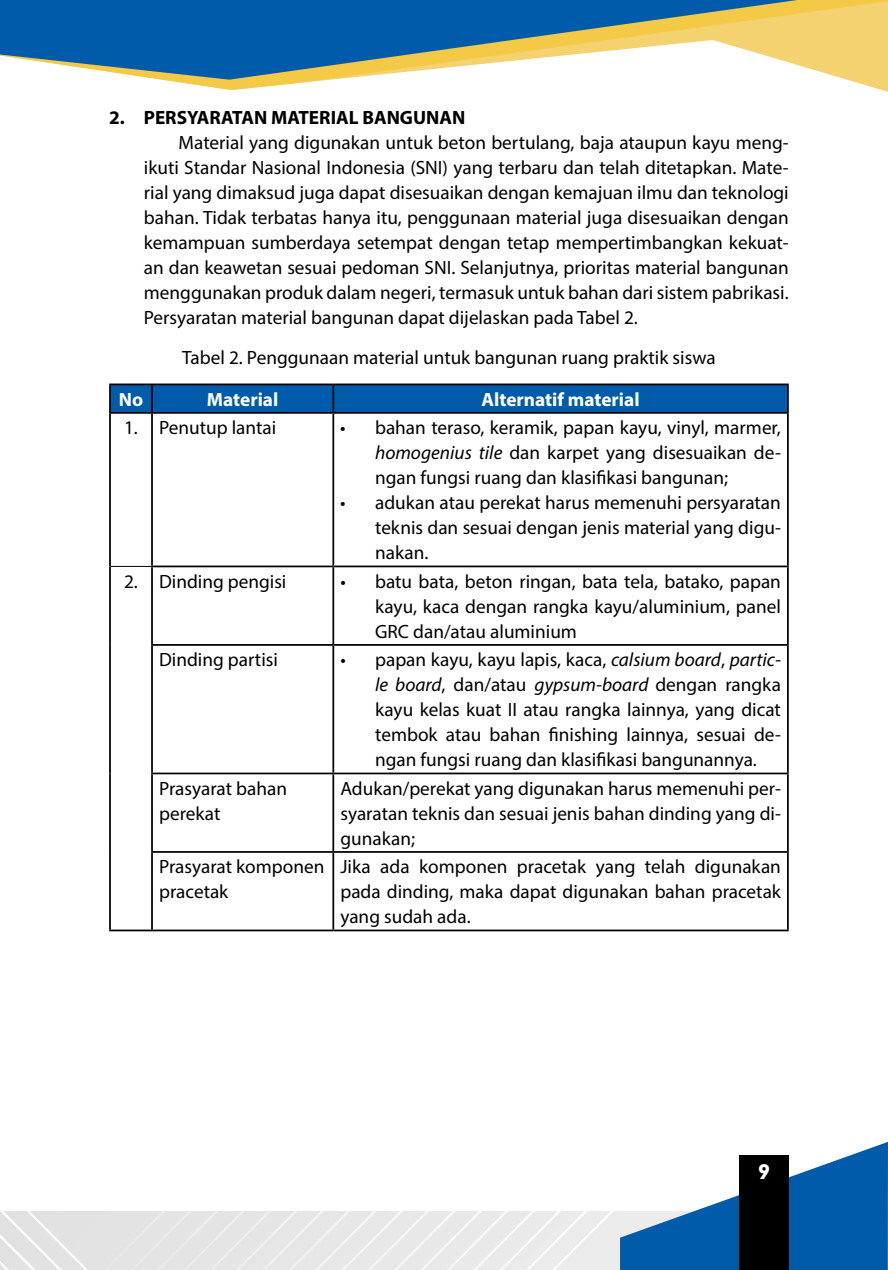
<style>
.page{position:relative;width:888px;height:1270px;background:#fff}
.page>*{position:absolute;margin:0;border:0;box-sizing:border-box;transform-origin:0 0}
.t1{font:19.25px/25px "Myriad Pro";color:#000;text-align:justify}
.t2{font:700 19.25px "Myriad Pro";color:#000}
.t3{font:700 19.25px "Myriad Pro";color:#fff}
.t4{font:900 19.25px "Geometrix";color:#fff}
.s1{font-style:italic}
</style>
<div class="page">
<img style="left:0;top:1211px;width:620px;height:59px">
<svg style="left:620px;top:1142px;width:268px;height:128px"></svg>
<svg style="left:165px;top:0;width:723px;height:90px"></svg>
<svg style="left:0;top:0;width:797px;height:80px;fill:#005cab"></svg>
<div style="left:739px;top:1156px;width:50px;height:114px;background:#000"></div>
<div style="left:111px;top:385px;width:676px;height:27px;background:#005cab"></div>
<svg style="left:111px;top:414px;width:676px;height:516px"></svg>
<hr style="left:109px;top:384px;width:43px;height:1px;background:#000">
<hr style="left:109px;top:385px;width:2px;height:27px;background:#000">
<hr style="left:152px;top:384px;width:181px;height:1px;background:#000">
<hr style="left:151px;top:385px;width:2px;height:27px;background:#000">
<hr style="left:333px;top:384px;width:456px;height:1px;background:#000">
<hr style="left:332px;top:385px;width:2px;height:27px;background:#000">
<hr style="left:787px;top:385px;width:2px;height:27px;background:#000">
<hr style="left:109px;top:412px;width:43px;height:2px;background:#000">
<hr style="left:109px;top:414px;width:2px;height:152px;background:#000">
<hr style="left:152px;top:412px;width:181px;height:2px;background:#000">
<hr style="left:151px;top:414px;width:2px;height:152px;background:#000">
<hr style="left:333px;top:412px;width:456px;height:2px;background:#000">
<hr style="left:332px;top:414px;width:2px;height:152px;background:#000">
<hr style="left:787px;top:414px;width:2px;height:152px;background:#000">
<hr style="left:109px;top:566px;width:2px;height:79px;background:#000">
<hr style="left:151px;top:566px;width:182px;height:1px;background:#000">
<hr style="left:151px;top:567px;width:2px;height:77px;background:#000">
<hr style="left:333px;top:566px;width:456px;height:1px;background:#000">
<hr style="left:332px;top:567px;width:2px;height:77px;background:#000">
<hr style="left:787px;top:567px;width:2px;height:77px;background:#000">
<hr style="left:109px;top:645px;width:2px;height:128px;background:#000">
<hr style="left:151px;top:644px;width:182px;height:2px;background:#000">
<hr style="left:151px;top:646px;width:2px;height:127px;background:#000">
<hr style="left:333px;top:644px;width:456px;height:2px;background:#000">
<hr style="left:332px;top:646px;width:2px;height:127px;background:#000">
<hr style="left:787px;top:646px;width:2px;height:127px;background:#000">
<hr style="left:109px;top:773px;width:2px;height:79px;background:#000">
<hr style="left:151px;top:773px;width:182px;height:1px;background:#000">
<hr style="left:151px;top:774px;width:2px;height:77px;background:#000">
<hr style="left:333px;top:773px;width:456px;height:1px;background:#000">
<hr style="left:332px;top:774px;width:2px;height:77px;background:#000">
<hr style="left:787px;top:774px;width:2px;height:77px;background:#000">
<hr style="left:109px;top:852px;width:2px;height:78px;background:#000">
<hr style="left:151px;top:851px;width:182px;height:2px;background:#000">
<hr style="left:151px;top:853px;width:2px;height:77px;background:#000">
<hr style="left:333px;top:851px;width:456px;height:2px;background:#000">
<hr style="left:332px;top:853px;width:2px;height:77px;background:#000">
<hr style="left:787px;top:853px;width:2px;height:77px;background:#000">
<hr style="left:109px;top:930px;width:43px;height:1px;background:#000">
<hr style="left:152px;top:930px;width:181px;height:1px;background:#000">
<hr style="left:333px;top:930px;width:456px;height:1px;background:#000">
<hr style="left:111px;top:566px;width:40px;height:1px;background:#000">
<p class="t2" style="left:109px;top:105px;width:358px">2. PERSYARATAN MATERIAL BANGUNAN</p>
<p class="t1" style="left:144px;top:129px;width:646px;text-indent:35px">Material yang digunakan untuk beton bertulang, baja ataupun kayu meng&shy;ikuti Standar Nasional Indonesia (SNI) yang terbaru dan telah ditetapkan. Mate&shy;rial yang dimaksud juga dapat disesuaikan dengan kemajuan ilmu dan teknologi bahan. Tidak terbatas hanya itu, penggunaan material juga disesuaikan dengan kemampuan sumberdaya setempat dengan tetap mempertimbangkan kekuat&shy;an dan keawetan sesuai pedoman SNI. Selanjutnya, prioritas material bangunan menggunakan produk dalam negeri, termasuk untuk bahan dari sistem pabrikasi.<br>Persyaratan material bangunan dapat dijelaskan pada Tabel 2.</p>
<p class="t1" style="left:182px;top:344px;width:535px">Tabel 2. Penggunaan material untuk bangunan ruang praktik siswa</p>
<p class="t3" style="left:119px;top:387px;width:26px">No</p>
<p class="t3" style="left:207px;top:387px;width:73px">Material</p>
<p class="t3" style="left:482px;top:387px;width:160px">Alternatif material</p>
<p class="t1" style="left:124px;top:415px;width:154px">1. Penutup lantai</p>
<p class="t1" style="left:375px;top:415px;width:407px;text-indent:-35px">• bahan teraso, keramik, papan kayu, vinyl, marmer, <span class="s1">homogenius tile</span> dan karpet yang disesuaikan de&shy;ngan fungsi ruang dan klasifikasi bangunan;</p>
<p class="t1" style="left:375px;top:490px;width:407px;text-indent:-35px">• adukan atau perekat harus memenuhi persyaratan teknis dan sesuai dengan jenis material yang digu&shy;nakan.</p>
<p class="t1" style="left:124px;top:569px;width:164px">2. Dinding pengisi</p>
<p class="t1" style="left:375px;top:569px;width:407px;text-indent:-35px">• batu bata, beton ringan, bata tela, batako, papan kayu, kaca dengan rangka kayu/aluminium, panel GRC dan/atau aluminium</p>
<p class="t1" style="left:159px;top:647px;width:120px">Dinding partisi</p>
<p class="t1" style="left:375px;top:647px;width:407px;text-indent:-35px">• papan kayu, kayu lapis, kaca, <span class="s1">calsium board</span>, <span class="s1">partic&shy;le board</span>, dan/atau <span class="s1">gypsum-board</span> dengan rangka kayu kelas kuat II atau rangka lainnya, yang dicat tembok atau bahan finishing lainnya, sesuai de&shy;ngan fungsi ruang dan klasifikasi bangunannya.</p>
<p class="t1" style="left:159px;top:776px;width:130px">Prasyarat bahan perekat</p>
<p class="t1" style="left:340px;top:776px;width:442px">Adukan/perekat yang digunakan harus memenuhi per&shy;syaratan teknis dan sesuai jenis bahan dinding yang di&shy;gunakan;</p>
<p class="t1" style="left:159px;top:854px;width:167px">Prasyarat komponen pracetak</p>
<p class="t1" style="left:340px;top:854px;width:442px">Jika ada komponen pracetak yang telah digunakan pada dinding, maka dapat digunakan bahan pracetak yang sudah ada.</p>
<p class="t4" style="left:758px;top:1159px;width:13px">9</p>
</div>
